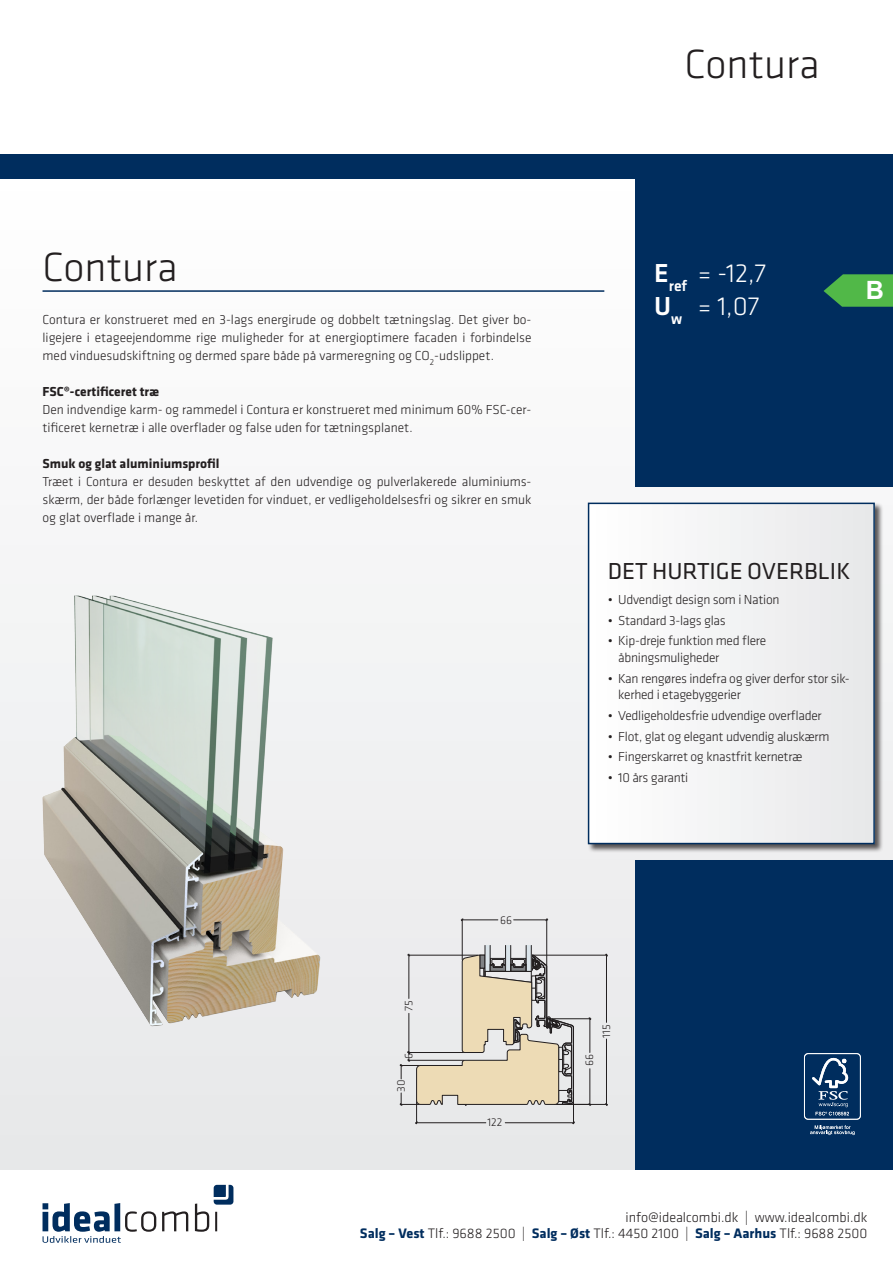
<style>
.page{position:relative;width:893px;height:1263px;background:#fff}
.page>*{position:absolute;margin:0;border:0;box-sizing:border-box;transform-origin:0 0}
.Brødtekst_-_sort{font:300 42.3px "Klavika";color:#231f20}
.t1{font:300 27px "Klavika";color:#fff}
.t2{font:700 25.2px "Arial";color:#fff}
.t3{font:24px "Klavika";color:#231f20}
.t4{font:300 14.25px "Klavika";color:#231f20}
.Brødtekst{font:300 13.5px/18px "Klavika";letter-spacing:-.02em;color:#231f20;text-align:justify}
.Brødtekst-2{font:300 13.5px/18px "Klavika";color:#231f20}
.Brødtekst_fed{font:700 13.5px "Klavika";color:#231f20}
.t5{font:300 11.55px "Klavika";color:#231f20}
.s1{font-weight:500}
.s2{font-weight:700;color:#002d5e}
</style>
<div class="page">
<div style="left:0;top:167px;width:893px;height:1002px;background:linear-gradient(to right,#f5f6f6,#f4f4f5)"></div>
<div style="left:636px;top:179px;width:257px;height:308px;background:#002d5e"></div>
<div style="left:636px;top:860px;width:257px;height:309px;background:#002d5e"></div>
<div style="left:0;top:154px;width:893px;height:25px;background:#002d5e"></div>
<svg style="left:162px;top:1211px;width:26px;height:20px"></svg>
<svg style="left:195px;top:1185px;width:38px;height:47px"></svg>
<svg style="left:43px;top:1203px;width:113px;height:40px"></svg>
<hr style="left:43px;top:290px;width:561px;height:2px;background:#002d5e">
<div style="left:804px;top:1053px;width:57px;height:66px;border:1px solid #fff;border-radius:4px"></div>
<svg style="left:812px;top:1058px;width:37px;height:57px"></svg>
<svg style="left:810px;top:1125px;width:44px;height:10px"></svg>
<svg style="left:823px;top:274px;width:70px;height:33px;background:#44a14b"></svg>
<div style="left:588px;top:502px;width:296px;height:351px;background:#231f20;opacity:.75"></div>
<div style="left:589px;top:503px;width:285px;height:340px;background:#f2f3f4"></div>
<div style="left:588px;top:503px;width:287px;height:341px;border:2px solid #002d5e"></div>
<img style="left:9px;top:585px;width:338px;height:453px">
<hr style="left:552px;top:1018px;width:39px;height:1px;background:#231f20">
<hr style="left:590px;top:1069px;width:1px;height:36px;background:#231f20">
<hr style="left:590px;top:1018px;width:1px;height:34px;background:#231f20">
<hr style="left:555px;top:1104px;width:52px;height:1px;background:#231f20">
<hr style="left:534px;top:955px;width:73px;height:1px;background:#231f20">
<hr style="left:606px;top:1039px;width:1px;height:66px;background:#231f20">
<hr style="left:606px;top:954px;width:1px;height:68px;background:#231f20">
<hr style="left:462px;top:919px;width:1px;height:41px;background:#231f20">
<hr style="left:546px;top:919px;width:1px;height:46px;background:#231f20">
<hr style="left:461px;top:919px;width:37px;height:1px;background:#231f20">
<hr style="left:514px;top:919px;width:34px;height:1px;background:#231f20">
<div style="left:485px;top:945px;width:5px;height:26px;background:#dbe4ea"></div>
<div style="left:526px;top:945px;width:5px;height:26px;background:#dbe4ea"></div>
<div style="left:506px;top:945px;width:5px;height:26px;background:#dbe4ea"></div>
<div style="left:505px;top:945px;width:6px;height:26px;border:1px solid #231f20"></div>
<svg style="left:400px;top:954px;width:174px;height:170px;background:#d6cfc2"></svg>
<p class="Brødtekst_-_sort" style="left:685px;top:41px;width:136px">Contura</p>
<p class="Brødtekst_-_sort" style="left:43px;top:244px;width:136px">Contura</p>
<p class="Brødtekst" style="left:43px;top:311px;width:490px">Contura er konstrueret med en 3-lags energirude og dobbelt tætningslag. Det giver bo&shy;ligejere i etageejendomme rige muligheder for at energioptimere facaden i forbindelse med vinduesudskiftning og dermed spare både på varmeregning og CO<sub>2</sub>-udslippet.</p>
<p class="Brødtekst_fed" style="left:43px;top:384px;width:118px">FSC®-certificeret træ</p>
<p class="Brødtekst-2" style="left:43px;top:401px;width:490px">Den indvendige karm- og rammedel i Contura er konstrueret med minimum 60% FSC-cer&shy;tificeret kernetræ i alle overflader og false uden for tætningsplanet.</p>
<p class="Brødtekst_fed" style="left:43px;top:456px;width:179px">Smuk og glat aluminiumsprofil</p>
<p class="Brødtekst" style="left:43px;top:473px;width:490px">Træet i Contura er desuden beskyttet af den udvendige og pulverlakerede aluminiums&shy;skærm, der både forlænger levetiden for vinduet, er vedligeholdelsesfri og sikrer en smuk og glat overflade i mange år.</p>
<p class="t1" style="left:654px;top:259px;width:113px"><span class="s1">E</span><sub>ref</sub> = -12,7</p>
<p class="t1" style="left:654px;top:291px;width:107px"><span class="s1">U</span><sub>w</sub> = 1,07</p>
<p class="t2" style="left:866px;top:273px;width:20px">B</p>
<p class="t3" style="left:608px;top:558px;width:244px">DET HURTIGE OVERBLIK</p>
<p class="Brødtekst" style="left:608px;top:591px;width:173px">• Udvendigt design som i Nation</p>
<p class="Brødtekst" style="left:608px;top:611px;width:119px">• Standard 3-lags glas</p>
<p class="Brødtekst" style="left:618px;top:633px;width:150px;line-height:16.5px;text-indent:-10px">• Kip-dreje funktion med flere åbningsmuligheder</p>
<p class="Brødtekst" style="left:618px;top:670px;width:233px;line-height:16.5px;text-indent:-10px">• Kan rengøres indefra og giver derfor stor sik&shy;kerhed i etagebyggerier</p>
<p class="Brødtekst" style="left:608px;top:707px;width:216px">• Vedligeholdesfrie udvendige overflader</p>
<p class="Brødtekst" style="left:608px;top:727px;width:223px">• Flot, glat og elegant udvendig aluskærm</p>
<p class="Brødtekst" style="left:608px;top:748px;width:196px">• Fingerskarret og knastfrit kernetræ</p>
<p class="Brødtekst" style="left:608px;top:769px;width:82px">• 10 års garanti</p>
<p class="t5" style="left:500px;top:913px;width:13px">66</p>
<p class="t5" style="left:402px;top:1011px;width:12px;rotate:-90deg">75</p>
<p class="t5" style="left:402px;top:1059px;width:8px;rotate:-90deg">6</p>
<p class="t5" style="left:583px;top:1066px;width:14px;rotate:-90deg">66</p>
<p class="t5" style="left:395px;top:1092px;width:14px;rotate:-90deg">30</p>
<p class="t5" style="left:600px;top:1037px;width:15px;rotate:-90deg">115</p>
<p class="t5" style="left:487px;top:1116px;width:16px">122</p>
<p class="t4" style="left:625px;top:1209px;width:244px">info@idealcombi.dk | www.idealcombi.dk</p>
<p class="t4" style="left:360px;top:1226px;width:509px"><span class="s2">Salg – Vest</span> Tlf.: 9688 2500 | <span class="s2">Salg – Øst</span> Tlf.: 4450 2100 | <span class="s2">Salg – Aarhus</span> Tlf.: 9688 2500</p>
</div>
